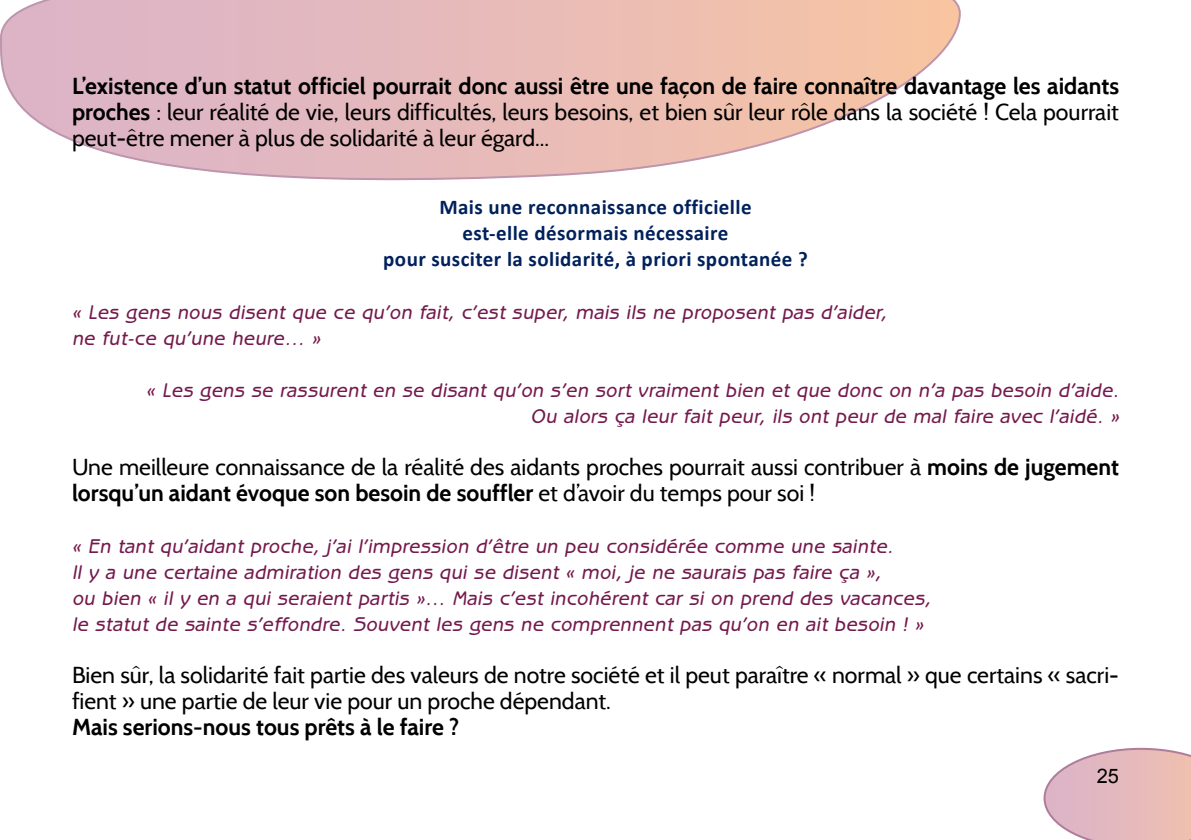
<style>
.page{position:relative;width:1191px;height:840px;background:#fff}
.page>*{position:absolute;margin:0;border:0;box-sizing:border-box;transform-origin:0 0}
.t1{font:23px/26px "Cabin";color:#000}
.t2{font:700 23px "Cabin";color:#000}
.t3{font:700 21px/26px "Calibri";letter-spacing:.02em;color:#00215c;text-align:center}
.t4{font:italic 500 20px/26px "Benguiat Gothic";letter-spacing:.02em;color:#741a4d}
.t5{font:20px "Arial";color:#000}
.s1{font-weight:700}
</style>
<div class="page">
<svg style="left:0;top:0;width:961px;height:181px"></svg>
<svg style="left:1043px;top:747px;width:148px;height:92px;background:#e6c0c3"></svg>
<p class="t1" style="left:72px;top:73px;width:1048px;text-align:justify"><span class="s1">L’existence d’un statut officiel pourrait donc aussi être une façon de faire connaître davantage les aidants proches</span> : leur réalité de vie, leurs difficultés, leurs besoins, et bien sûr leur rôle dans la société ! Cela pourrait peut-être mener à plus de solidarité à leur égard...</p>
<p class="t3" style="left:383px;top:193px;width:426px">Mais une reconnaissance officielle<br>est-elle désormais nécessaire<br>pour susciter la solidarité, à priori spontanée ?</p>
<p class="t4" style="left:72px;top:298px;width:816px">« Les gens nous disent que ce qu’on fait, c’est super, mais ils ne proposent pas d’aider, ne fut-ce qu’une heure… »</p>
<p class="t4" style="left:146px;top:376px;width:974px;text-align:right">« Les gens se rassurent en se disant qu’on s’en sort vraiment bien et que donc on n’a pas besoin d’aide.<br>Ou alors ça leur fait peur, ils ont peur de mal faire avec l’aidé. »</p>
<p class="t1" style="left:72px;top:453px;width:1048px">Une meilleure connaissance de la réalité des aidants proches pourrait aussi contribuer à <span class="s1">moins de jugement lorsqu’un aidant évoque son besoin de souffler</span> et d’avoir du temps pour soi !</p>
<p class="t4" style="left:72px;top:532px;width:860px">« En tant qu’aidant proche, j’ai l’impression d’être un peu considérée comme une sainte.<br>Il y a une certaine admiration des gens qui se disent « moi, je ne saurais pas faire ça »,<br>ou bien « il y en a qui seraient partis »… Mais c’est incohérent car si on prend des vacances, le statut de sainte s’effondre. Souvent les gens ne comprennent pas qu’on en ait besoin ! »</p>
<p class="t1" style="left:72px;top:661px;width:1048px">Bien sûr, la solidarité fait partie des valeurs de notre société et il peut paraître « normal » que certains « sacri&shy;fient » une partie de leur vie pour un proche dépendant.</p>
<p class="t2" style="left:72px;top:712px;width:389px">Mais serions-nous tous prêts à le faire ?</p>
<p class="t5" style="left:1096px;top:764px;width:24px">25</p>
</div>
